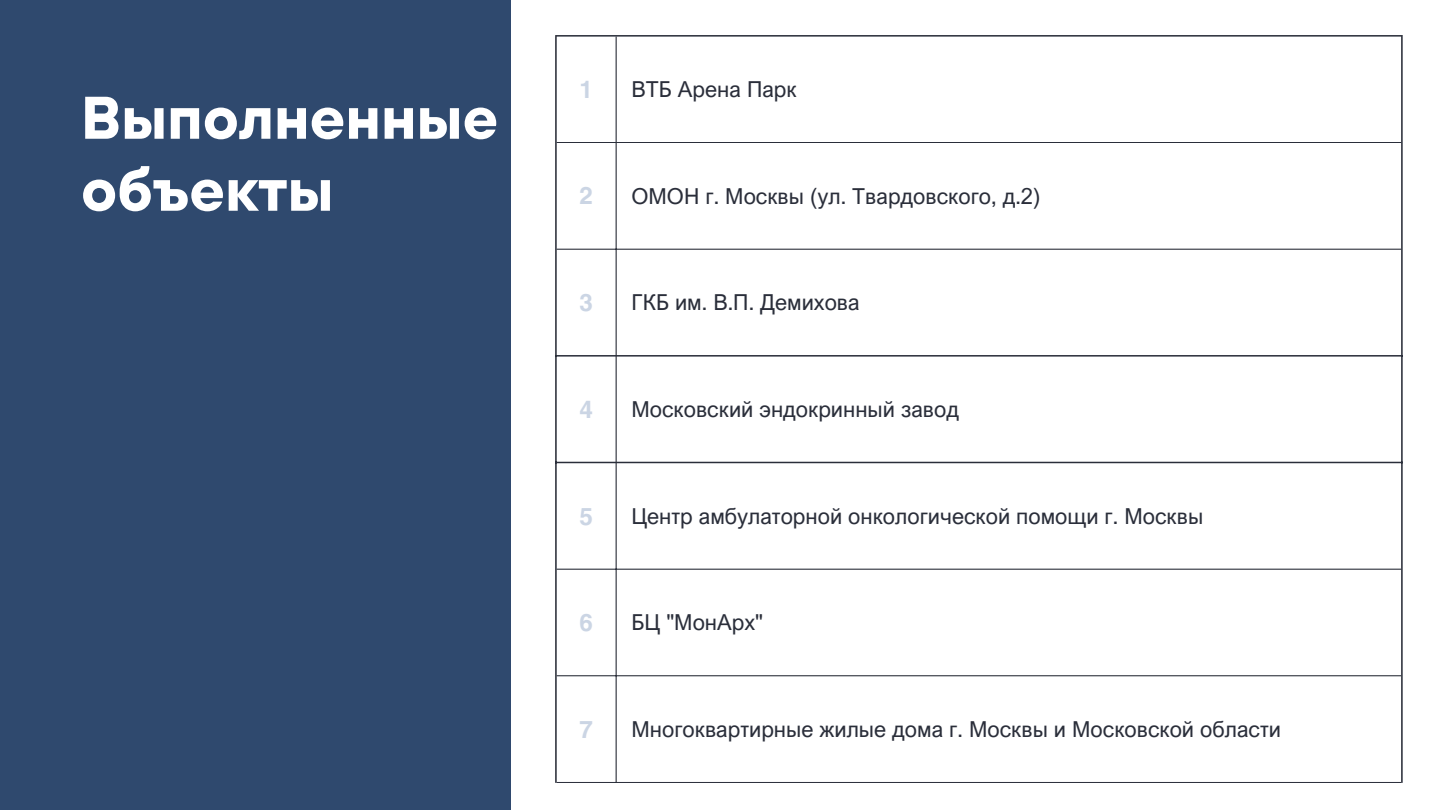
<style>
.page{position:relative;width:1440px;height:810px;background:#fff}
.page>*{position:absolute;margin:0;border:0;box-sizing:border-box;transform-origin:0 0}
.t1{font:700 60px/72px "TT Hoves";color:#fff}
.t2{font:700 24px "Helios";color:#cbd5e4}
.t3{font:22px "Arial Nova";color:#2a2e3a}
</style>
<div class="page">
<div style="left:0;top:0;width:510px;height:810px;background:#2f496e"></div>
<hr style="left:616px;top:37px;width:1px;height:745px;background:#2a2e3a">
<hr style="left:557px;top:142px;width:844px;height:1px;background:#2a2e3a">
<hr style="left:557px;top:249px;width:844px;height:1px;background:#2a2e3a">
<hr style="left:557px;top:569px;width:844px;height:1px;background:#2a2e3a">
<hr style="left:557px;top:675px;width:844px;height:1px;background:#2a2e3a">
<hr style="left:557px;top:782px;width:844px;height:1px;background:#2a2e3a">
<hr style="left:555px;top:37px;width:2px;height:746px;background:#2a2e3a">
<hr style="left:1401px;top:37px;width:2px;height:746px;background:#2a2e3a">
<hr style="left:555px;top:35px;width:848px;height:2px;background:#2a2e3a">
<hr style="left:555px;top:355px;width:848px;height:2px;background:#2a2e3a">
<hr style="left:555px;top:462px;width:848px;height:1px;background:#2a2e3a">
<p class="t1" style="left:81px;top:81px;width:419px">Выполненные объекты</p>
<p class="t2" style="left:579px;top:74px;width:15px">1</p>
<p class="t3" style="left:631px;top:76px;width:167px">ВТБ Арена Парк</p>
<p class="t2" style="left:579px;top:181px;width:15px">2</p>
<p class="t3" style="left:631px;top:182px;width:411px">ОМОН г. Москвы (ул. Твардовского, д.2)</p>
<p class="t2" style="left:579px;top:287px;width:15px">3</p>
<p class="t3" style="left:631px;top:289px;width:230px">ГКБ им. В.П. Демихова</p>
<p class="t2" style="left:579px;top:394px;width:15px">4</p>
<p class="t3" style="left:631px;top:396px;width:329px">Московский эндокринный завод</p>
<p class="t2" style="left:579px;top:501px;width:15px">5</p>
<p class="t3" style="left:631px;top:502px;width:573px">Центр амбулаторной онкологической помощи г. Москвы</p>
<p class="t2" style="left:579px;top:607px;width:15px">6</p>
<p class="t3" style="left:631px;top:609px;width:133px">БЦ "МонАрх"</p>
<p class="t2" style="left:579px;top:714px;width:15px">7</p>
<p class="t3" style="left:631px;top:715px;width:651px">Многоквартирные жилые дома г. Москвы и Московской области</p>
</div>
